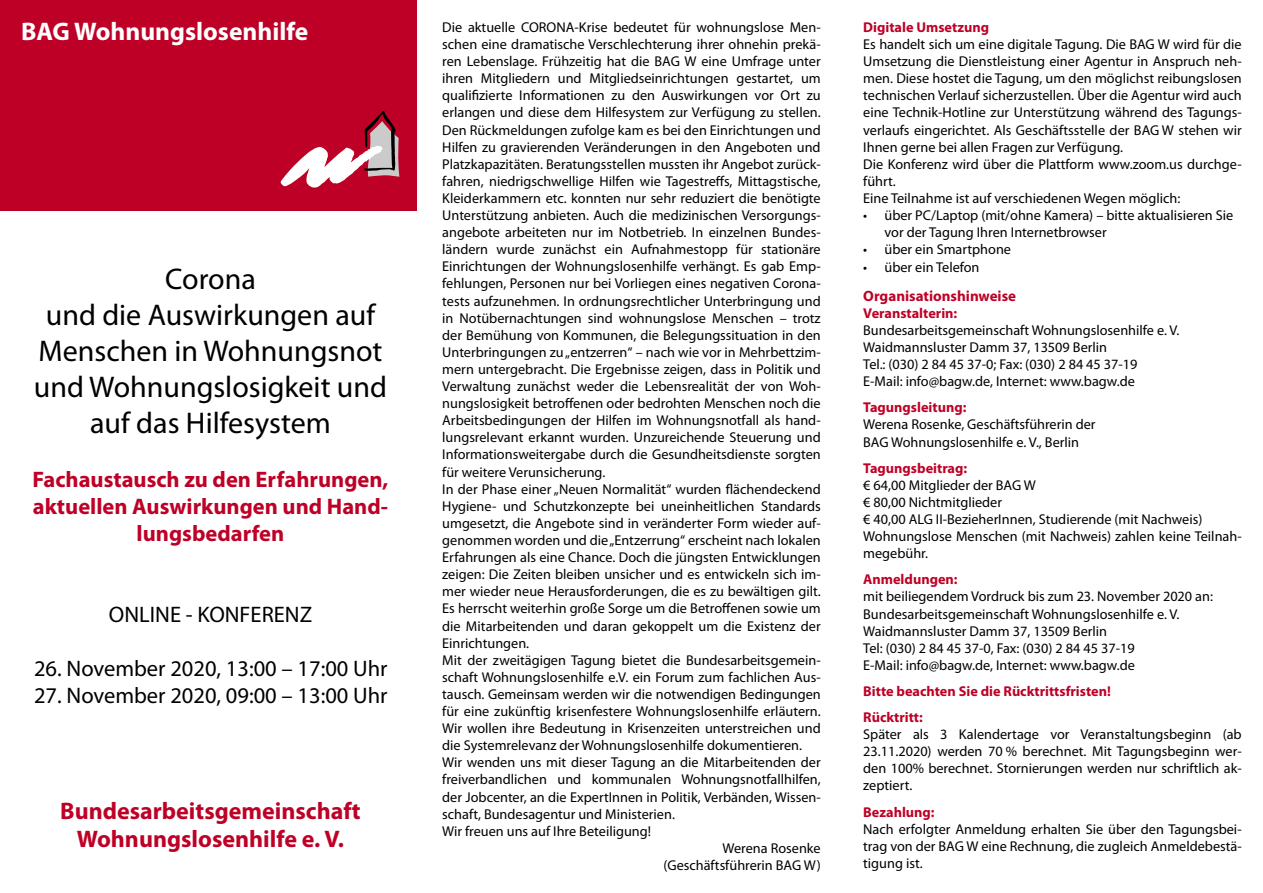
<style>
.page{position:relative;width:1263px;height:893px;background:#fff}
.page>*{position:absolute;margin:0;border:0;box-sizing:border-box;transform-origin:0 0}
.t1{font:30px/36px "Myriad Pro";color:#000;text-align:center}
.t2{font:700 25.5px "Myriad Pro";color:#fff}
.t3{font:700 24px "Myriad Pro";color:#be0027}
.t4{font:22.5px "Myriad Pro";color:#000}
.t5{font:700 22.5px/27px "Myriad Pro";color:#be0027;text-align:center}
.t6{font:700 15px "Myriad Pro";color:#be0027}
.dazwischen{font:14.25px/17.1px "Myriad Pro";color:#000;text-align:justify}
.dazwischen-2{font:700 14.25px "Myriad Pro";color:#be0027}
</style>
<div class="page">
<div style="left:0;top:0;width:417px;height:211px;background:#be0027"></div>
<svg style="left:280px;top:111px;width:119px;height:77px"></svg>
<p class="t2" style="left:21px;top:18px;width:289px">BAG Wohnungslosenhilfe</p>
<p class="dazwischen" style="left:442px;top:19px;width:380px">Die aktuelle CORONA-Krise bedeutet für wohnungslose Men&shy;schen eine dramatische Verschlechterung ihrer ohnehin prekä&shy;ren Lebenslage. Frühzeitig hat die BAG W eine Umfrage unter ihren Mitgliedern und Mitgliedseinrichtungen gestartet, um qualifizierte Informationen zu den Auswirkungen vor Ort zu erlangen und diese dem Hilfesystem zur Verfügung zu stellen.<br>Den Rückmeldungen zufolge kam es bei den Einrichtungen und Hilfen zu gravierenden Veränderungen in den Angeboten und Platzkapazitäten. Beratungsstellen mussten ihr Angebot zurück&shy;fahren, niedrigschwellige Hilfen wie Tagestreffs, Mittagstische, Kleiderkammern etc. konnten nur sehr reduziert die benötigte Unterstützung anbieten. Auch die medizinischen Versorgungs&shy;angebote arbeiteten nur im Notbetrieb. In einzelnen Bundes&shy;ländern wurde zunächst ein Aufnahmestopp für stationäre Einrichtungen der Wohnungslosenhilfe verhängt. Es gab Emp&shy;fehlungen, Personen nur bei Vorliegen eines negativen Corona&shy;tests aufzunehmen. In ordnungsrechtlicher Unterbringung und in Notübernachtungen sind wohnungslose Menschen – trotz der Bemühung von Kommunen, die Belegungssituation in den Unterbringungen zu „entzerren“ – nach wie vor in Mehrbettzim&shy;mern untergebracht. Die Ergebnisse zeigen, dass in Politik und Verwaltung zunächst weder die Lebensrealität der von Woh&shy;nungslosigkeit betroffenen oder bedrohten Menschen noch die Arbeitsbedingungen der Hilfen im Wohnungsnotfall als hand&shy;lungsrelevant erkannt wurden. Unzureichende Steuerung und Informationsweitergabe durch die Gesundheitsdienste sorgten für weitere Verunsicherung.</p>
<p class="dazwischen" style="left:442px;top:481px;width:380px">In der Phase einer „Neuen Normalität“ wurden flächendeckend Hygiene- und Schutzkonzepte bei uneinheitlichen Standards umgesetzt, die Angebote sind in veränderter Form wieder auf&shy;genommen worden und die „Entzerrung“ erscheint nach lokalen Erfahrungen als eine Chance. Doch die jüngsten Entwicklungen zeigen: Die Zeiten bleiben unsicher und es entwickeln sich im&shy;mer wieder neue Herausforderungen, die es zu bewältigen gilt.<br>Es herrscht weiterhin große Sorge um die Betroffenen sowie um die Mitarbeitenden und daran gekoppelt um die Existenz der Einrichtungen.</p>
<p class="dazwischen" style="left:442px;top:652px;width:380px">Mit der zweitägigen Tagung bietet die Bundesarbeitsgemein&shy;schaft Wohnungslosenhilfe e.V. ein Forum zum fachlichen Aus&shy;tausch. Gemeinsam werden wir die notwendigen Bedingungen für eine zukünftig krisenfestere Wohnungslosenhilfe erläutern.<br>Wir wollen ihre Bedeutung in Krisenzeiten unterstreichen und die Systemrelevanz der Wohnungslosenhilfe dokumentieren.</p>
<p class="dazwischen" style="left:442px;top:754px;width:380px">Wir wenden uns mit dieser Tagung an die Mitarbeitenden der freiverbandlichen und kommunalen Wohnungsnotfallhilfen, der Jobcenter, an die ExpertInnen in Politik, Verbänden, Wissen&shy;schaft, Bundesagentur und Ministerien.</p>
<p class="dazwischen" style="left:442px;top:823px;width:210px">Wir freuen uns auf Ihre Beteiligung!</p>
<p class="dazwischen" style="left:722px;top:840px;width:100px">Werena Rosenke</p>
<p class="dazwischen" style="left:663px;top:857px;width:159px">(Geschäftsführerin BAG W)</p>
<p class="t1" style="left:165px;top:262px;width:92px">Corona</p>
<p class="t1" style="left:34px;top:298px;width:355px">und die Auswirkungen auf<br>Menschen in Wohnungsnot und Wohnungslosigkeit und auf das Hilfesystem</p>
<p class="t5" style="left:33px;top:467px;width:357px">Fachaustausch zu den Erfahrungen, aktuellen Auswirkungen und Hand&shy;lungsbedarfen</p>
<p class="t4" style="left:109px;top:602px;width:205px">ONLINE - KONFERENZ</p>
<p class="t4" style="left:34px;top:656px;width:355px">26. November 2020, 13:00 – 17:00 Uhr</p>
<p class="t4" style="left:34px;top:683px;width:355px">27. November 2020, 09:00 – 13:00 Uhr</p>
<p class="t3" style="left:60px;top:797px;width:302px">Bundesarbeitsgemeinschaft</p>
<p class="t3" style="left:77px;top:826px;width:269px">Wohnungslosenhilfe e. V.</p>
<p class="dazwischen-2" style="left:863px;top:19px;width:127px">Digitale Umsetzung</p>
<p class="dazwischen" style="left:863px;top:36px;width:380px">Es handelt sich um eine digitale Tagung. Die BAG W wird für die Umsetzung die Dienstleistung einer Agentur in Anspruch neh&shy;men. Diese hostet die Tagung, um den möglichst reibungslosen technischen Verlauf sicherzustellen. Über die Agentur wird auch eine Technik-Hotline zur Unterstützung während des Tagungs&shy;verlaufs eingerichtet. Als Geschäftsstelle der BAG W stehen wir Ihnen gerne bei allen Fragen zur Verfügung.</p>
<p class="dazwischen" style="left:863px;top:156px;width:380px">Die Konferenz wird über die Plattform www.zoom.us durchge&shy;führt.</p>
<p class="dazwischen" style="left:863px;top:190px;width:319px">Eine Teilnahme ist auf verschiedenen Wegen möglich:</p>
<p class="dazwischen" style="left:884px;top:207px;width:350px;text-indent:-21px">• über PC/Laptop (mit/ohne Kamera) – bitte aktualisieren Sie vor der Tagung Ihren Internetbrowser</p>
<p class="dazwischen" style="left:863px;top:241px;width:149px">• über ein Smartphone</p>
<p class="dazwischen" style="left:863px;top:259px;width:118px">• über ein Telefon</p>
<p class="t6" style="left:863px;top:287px;width:154px">Organisationshinweise</p>
<p class="dazwischen-2" style="left:863px;top:305px;width:96px">Veranstalterin:</p>
<p class="dazwischen" style="left:863px;top:322px;width:318px">Bundesarbeitsgemeinschaft Wohnungslosenhilfe e. V.</p>
<p class="dazwischen" style="left:863px;top:339px;width:245px">Waidmannsluster Damm 37, 13509 Berlin</p>
<p class="dazwischen" style="left:863px;top:356px;width:276px">Tel.: (030) 2 84 45 37-0; Fax: (030) 2 84 45 37-19</p>
<p class="dazwischen" style="left:863px;top:373px;width:273px">E-Mail: info@bagw.de, Internet: www.bagw.de</p>
<p class="dazwischen-2" style="left:863px;top:400px;width:105px">Tagungsleitung:</p>
<p class="dazwischen" style="left:863px;top:416px;width:234px">Werena Rosenke, Geschäftsführerin der</p>
<p class="dazwischen" style="left:863px;top:434px;width:217px">BAG Wohnungslosenhilfe e. V., Berlin</p>
<p class="dazwischen-2" style="left:863px;top:460px;width:105px">Tagungsbeitrag:</p>
<p class="dazwischen" style="left:863px;top:477px;width:174px">€ 64,00 Mitglieder der BAG W</p>
<p class="dazwischen" style="left:863px;top:494px;width:140px">€ 80,00 Nichtmitglieder</p>
<p class="dazwischen" style="left:863px;top:511px;width:341px">€ 40,00 ALG II-BezieherInnen, Studierende (mit Nachweis)</p>
<p class="dazwischen" style="left:863px;top:528px;width:380px">Wohnungslose Menschen (mit Nachweis) zahlen keine Teilnah&shy;megebühr.</p>
<p class="dazwischen-2" style="left:863px;top:571px;width:96px">Anmeldungen:</p>
<p class="dazwischen" style="left:863px;top:588px;width:351px">mit beiliegendem Vordruck bis zum 23. November 2020 an:</p>
<p class="dazwischen" style="left:863px;top:605px;width:318px">Bundesarbeitsgemeinschaft Wohnungslosenhilfe e. V.</p>
<p class="dazwischen" style="left:863px;top:623px;width:245px">Waidmannsluster Damm 37, 13509 Berlin</p>
<p class="dazwischen" style="left:863px;top:640px;width:273px">Tel: (030) 2 84 45 37-0, Fax: (030) 2 84 45 37-19</p>
<p class="dazwischen" style="left:863px;top:657px;width:273px">E-Mail: info@bagw.de, Internet: www.bagw.de</p>
<p class="dazwischen-2" style="left:863px;top:683px;width:249px">Bitte beachten Sie die Rücktrittsfristen!</p>
<p class="dazwischen-2" style="left:863px;top:709px;width:61px">Rücktritt:</p>
<p class="dazwischen" style="left:863px;top:726px;width:380px">Später als 3 Kalendertage vor Veranstaltungsbeginn (ab 23.11.2020) werden 70 % berechnet. Mit Tagungsbeginn wer&shy;den 100% berechnet. Stornierungen werden nur schriftlich ak&shy;zeptiert.</p>
<p class="dazwischen-2" style="left:863px;top:804px;width:73px">Bezahlung:</p>
<p class="dazwischen" style="left:863px;top:821px;width:380px">Nach erfolgter Anmeldung erhalten Sie über den Tagungsbei&shy;trag von der BAG W eine Rechnung, die zugleich Anmeldebestä&shy;tigung ist.</p>
</div>
